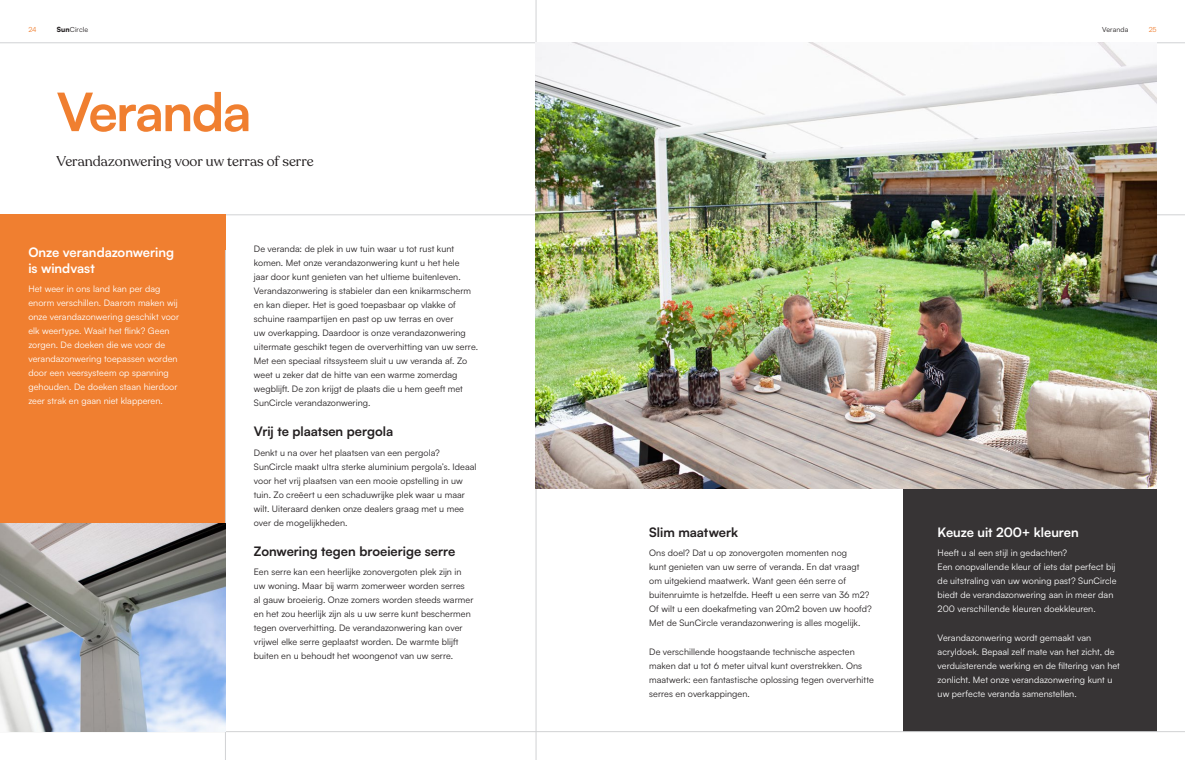
<style>
.page{position:relative;width:1185px;height:760px;background:#fff}
.page>*{position:absolute;margin:0;border:0;box-sizing:border-box;transform-origin:0 0}
.Hoofdstukaanduiding{font:700 52.7px "Satoshi";letter-spacing:-.035em;color:#f07f30}
.Subkop_Serif{font:14px "Recoleta";color:#231f20}
.Subkop{font:700 13px "Satoshi";color:#231f20}
.Subkop_White{font:700 13px/16px "Satoshi";color:#fff}
.Paragraaftekst{font:9px/14px "Satoshi";letter-spacing:.005em;color:#231f20}
.Paragraaftekst_White{font:9px/14px "Satoshi";letter-spacing:.01em;color:#fff}
.t1{font:7px "Satoshi";letter-spacing:.015em;color:#231f20}
.t2{font:7px "Satoshi";color:#f07f30}
.s1{font-weight:900}
</style>
<div class="page">
<hr style="left:536px;top:0;width:1px;height:760px;background:#d1d2d4">
<hr style="left:0;top:214px;width:1185px;height:1px;background:#d1d2d4">
<div style="left:903px;top:489px;width:254px;height:242px;background:#373435"></div>
<hr style="left:0;top:731px;width:1185px;height:1px;background:#d1d2d4">
<div style="left:0;top:214px;width:226px;height:309px;background:#f07f30"></div>
<hr style="left:225px;top:250px;width:1px;height:510px;background:#d1d2d4">
<hr style="left:0;top:43px;width:1185px;height:1px;background:#d1d2d4">
<img style="left:536px;top:43px;width:621px;height:445px">
<img style="left:0;top:523px;width:226px;height:209px">
<p class="t2" style="left:28px;top:25px;width:10px">24</p>
<p class="t1" style="left:57px;top:25px;width:33px"><span class="s1">Sun</span>Circle</p>
<p class="t1" style="left:1102px;top:25px;width:28px">Veranda</p>
<p class="t2" style="left:1149px;top:25px;width:9px">25</p>
<p class="Hoofdstukaanduiding" style="left:57px;top:74px;width:196px">Veranda</p>
<p class="Subkop_Serif" style="left:57px;top:152px;width:259px">Verandazonwering voor uw terras of serre</p>
<p class="Subkop_White" style="left:28px;top:243px;width:147px">Onze verandazonwering is windvast</p>
<p class="Paragraaftekst_White" style="left:28px;top:282px;width:152px">Het weer in ons land kan per dag enorm verschillen. Daarom maken wij onze verandazonwering geschikt voor elk weertype. Waait het flink? Geen zorgen. De doeken die we voor de verandazonwering toepassen worden door een veersysteem op spanning gehouden. De doeken staan hierdoor zeer strak en gaan niet klapperen.</p>
<p class="Paragraaftekst" style="left:254px;top:241px;width:226px">De veranda: de plek in uw tuin waar u tot rust kunt komen. Met onze verandazonwering kunt u het hele<br>jaar door kunt genieten van het ultieme buitenleven.<br>Verandazonwering is stabieler dan een knikarmscherm en kan dieper. Het is goed toepasbaar op vlakke of schuine raampartijen en past op uw terras en over<br>uw overkapping. Daardoor is onze verandazonwering uitermate geschikt tegen de oververhitting van uw serre.<br>Met een speciaal ritssysteem sluit u uw veranda af. Zo weet u zeker dat de hitte van een warme zomerdag wegblijft. De zon krijgt de plaats die u hem geeft met SunCircle verandazonwering.</p>
<p class="Subkop" style="left:254px;top:422px;width:141px">Vrij te plaatsen pergola</p>
<p class="Paragraaftekst" style="left:254px;top:445px;width:224px">Denkt u na over het plaatsen van een pergola?<br>SunCircle maakt ultra sterke aluminium pergola’s. Ideaal voor het vrij plaatsen van een mooie opstelling in uw tuin. Zo creëert u een schaduwrijke plek waar u maar wilt. Uiteraard denken onze dealers graag met u mee over de mogelijkheden.</p>
<p class="Subkop" style="left:254px;top:541px;width:203px">Zonwering tegen broeierige serre</p>
<p class="Paragraaftekst" style="left:254px;top:564px;width:221px">Een serre kan een heerlijke zonovergoten plek zijn in uw woning. Maar bij warm zomerweer worden serres al gauw broeierig. Onze zomers worden steeds warmer en het zou heerlijk zijn als u uw serre kunt beschermen tegen oververhitting. De verandazonwering kan over vrijwel elke serre geplaatst worden. De warmte blijft buiten en u behoudt het woongenot van uw serre.</p>
<p class="Subkop" style="left:649px;top:522px;width:90px">Slim maatwerk</p>
<p class="Paragraaftekst" style="left:649px;top:546px;width:224px">Ons doel? Dat u op zonovergoten momenten nog<br>kunt genieten van uw serre of veranda. En dat vraagt om uitgekiend maatwerk. Want geen één serre of buitenruimte is hetzelfde. Heeft u een serre van 36 m2?<br>Of wilt u een doekafmeting van 20m2 boven uw hoofd?<br>Met de SunCircle verandazonwering is alles mogelijk.</p>
<p class="Paragraaftekst" style="left:649px;top:644px;width:226px">De verschillende hoogstaande technische aspecten maken dat u tot 6 meter uitval kunt overstrekken. Ons maatwerk: een fantastische oplossing tegen oververhitte serres en overkappingen.</p>
<p class="Subkop_White" style="left:938px;top:523px;width:143px">Keuze uit 200+ kleuren</p>
<p class="Paragraaftekst_White" style="left:938px;top:546px;width:181px">Heeft u al een stijl in gedachten?<br>Een onopvallende kleur of iets dat perfect bij de uitstraling van uw woning past? SunCircle biedt de verandazonwering aan in meer dan 200 verschillende kleuren doekkleuren.</p>
<p class="Paragraaftekst_White" style="left:938px;top:630px;width:184px">Verandazonwering wordt gemaakt van acryldoek. Bepaal zelf mate van het zicht, de verduisterende werking en de filtering van het zonlicht. Met onze verandazonwering kunt u uw perfecte veranda samenstellen.</p>
</div>
